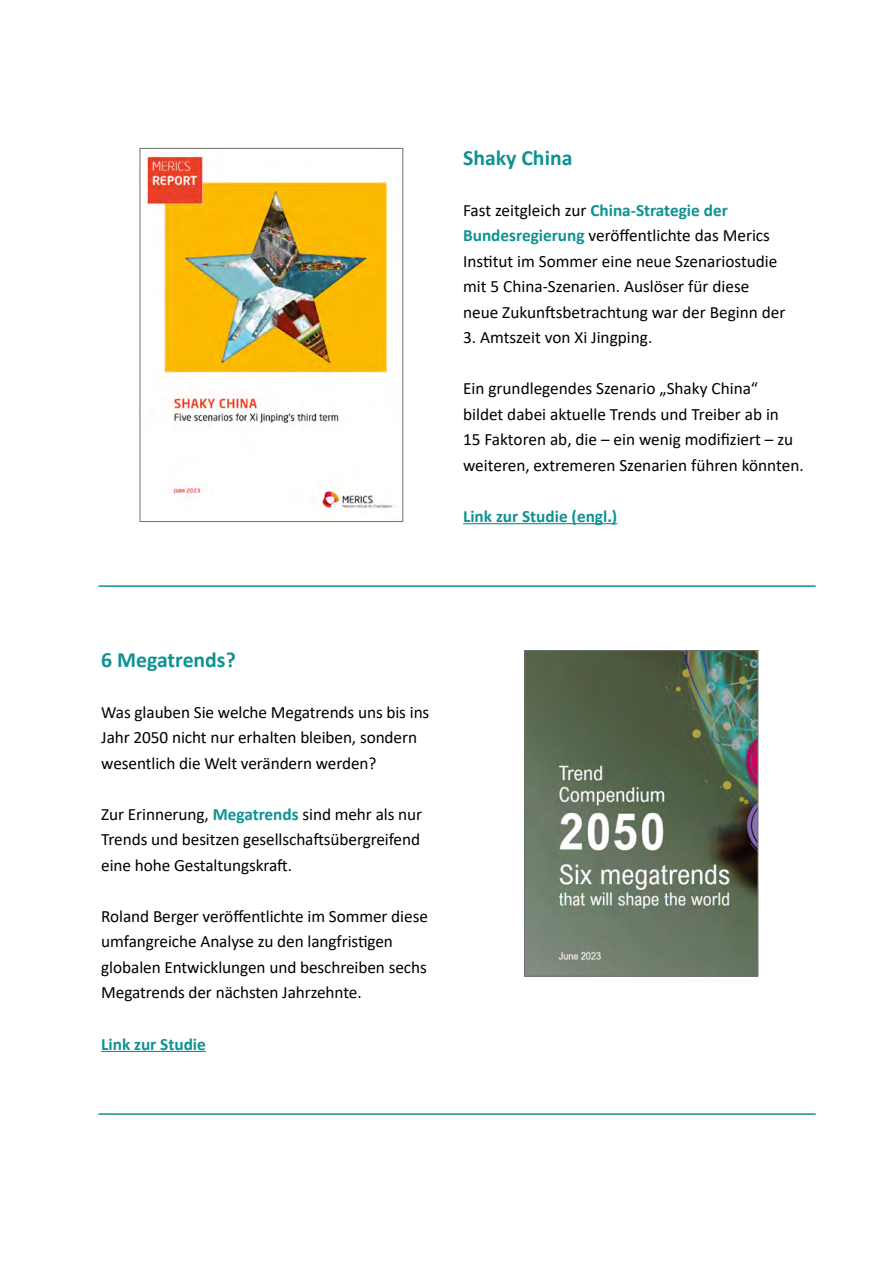
<style>
.page{position:relative;width:893px;height:1263px;background:#fff}
.page>*{position:absolute;margin:0;border:0;box-sizing:border-box;transform-origin:0 0}
.t1{font:700 21.75px "Calibri";color:#0e9292}
.t2{font:17.25px/25.5px "Calibri";letter-spacing:-.005em;color:#000}
.t3{font:700 17.25px "Calibri";color:#0e9292}
.s1{font-weight:700;color:#0e9292}
</style>
<div class="page">
<hr style="left:98px;top:585px;width:718px;height:2px;background:#0e9292">
<hr style="left:98px;top:1113px;width:718px;height:2px;background:#0e9292">
<hr style="left:101px;top:1051px;width:105px;height:1px;background:#0e9292">
<img style="left:526px;top:652px;width:230px;height:322px">
<div style="left:524px;top:650px;width:234px;height:326px;border:1px solid #706f6f"></div>
<hr style="left:463px;top:523px;width:154px;height:1px;background:#0e9292">
<img style="left:145px;top:154px;width:250px;height:360px">
<div style="left:140px;top:148px;width:263px;height:374px;border:1px solid #706f6f"></div>
<p class="t1" style="left:463px;top:142px;width:111px">Shaky China</p>
<p class="t2" style="left:463px;top:197px;width:324px">Fast zeitgleich zur <span class="s1">China-Strategie der Bundesregierung</span> veröffentlichte das Merics Institut im Sommer eine neue Szenariostudie mit 5 China-Szenarien. Auslöser für diese neue Zukunftsbetrachtung war der Beginn der</p>
<p class="t2" style="left:463px;top:324px;width:191px">3. Amtszeit von Xi Jingping.</p>
<p class="t2" style="left:463px;top:375px;width:342px">Ein grundlegendes Szenario „Shaky China“<br>bildet dabei aktuelle Trends und Treiber ab in<br>15 Faktoren ab, die – ein wenig modifiziert – zu weiteren, extremeren Szenarien führen könnten.</p>
<p class="t3" style="left:463px;top:504px;width:156px">Link zur Studie (engl.)</p>
<p class="t1" style="left:101px;top:644px;width:136px">6 Megatrends?</p>
<p class="t2" style="left:101px;top:699px;width:330px">Was glauben Sie welche Megatrends uns bis ins<br>Jahr 2050 nicht nur erhalten bleiben, sondern wesentlich die Welt verändern werden?</p>
<p class="t2" style="left:101px;top:801px;width:322px">Zur Erinnerung, <span class="s1">Megatrends</span> sind mehr als nur<br>Trends und besitzen gesellschaftsübergreifend eine hohe Gestaltungskraft.</p>
<p class="t2" style="left:101px;top:903px;width:328px">Roland Berger veröffentlichte im Sommer diese umfangreiche Analyse zu den langfristigen globalen Entwicklungen und beschreiben sechs Megatrends der nächsten Jahrzehnte.</p>
<p class="t3" style="left:101px;top:1031px;width:106px">Link zur Studie</p>
</div>
